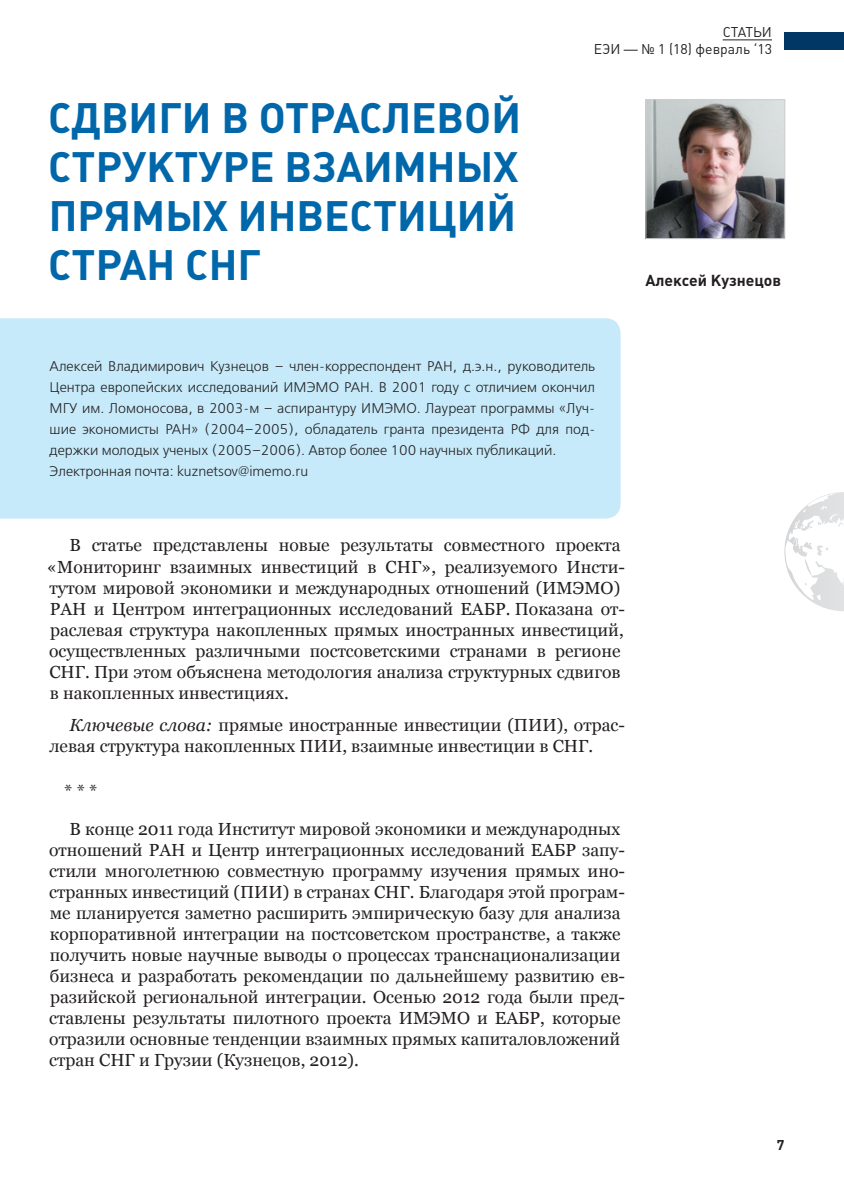
<style>
.page{position:relative;width:844px;height:1191px;background:#fff}
.page>*{position:absolute;margin:0;border:0;box-sizing:border-box;transform-origin:0 0}
.t1{font:700 42px/49px "Plumb";color:#0067aa;text-align:justify}
.t2{font:17.5px/21px "Georgia";color:#231f20}
.t3{font:700 15.75px "Plumb";color:#231f20}
.t4{font:14px/21px "Free Set Light C";color:#231f20}
.t5{font:14px "Plumb";color:#231f20}
.t6{font:700 14px "Plumb";color:#231f20}
.s1{font-style:italic}
</style>
<div class="page">
<div style="left:784px;top:32px;width:59px;height:18px;background:#003765"></div>
<hr style="left:722px;top:40px;width:49px;height:1px;background:#231f20">
<svg style="left:784px;top:492px;width:59px;height:119px"></svg>
<div style="left:0;top:318px;width:620px;height:200px;background:#c6eafa"></div>
<img style="left:647px;top:101px;width:136px;height:136px">
<div style="left:645px;top:99px;width:140px;height:140px;border:1px solid #cdced0"></div>
<p class="t5" style="left:722px;top:24px;width:48px">Статьи</p>
<h1 class="t1" style="left:48px;top:93px;width:474px">Сдвиги в отраслевой структуре взаимных прямых инвестиций стран СНГ</h1>
<p class="t5" style="left:593px;top:41px;width:180px">ЕЭИ — № 1 (18) февраль ‘13</p>
<p class="t3" style="left:645px;top:271px;width:137px">Алексей Кузнецов</p>
<p class="t4" style="left:50px;top:356px;width:547px">Алексей Владимирович Кузнецов – член-корреспондент РАН, д.э.н., руководитель Центра европейских исследований ИМЭМО РАН. В 2001 году с отличием окончил МГУ им. Ломоносова, в 2003-м – аспирантуру ИМЭМО. Лауреат программы «Луч&shy;шие экономисты РАН» (2004–2005), обладатель гранта президента РФ для под&shy;держки молодых ученых (2005–2006). Автор более 100 научных публикаций.<br>Электронная почта: kuznetsov@imemo.ru</p>
<p class="t2" style="left:47px;top:535px;width:579px;text-indent:23px">В статье представлены новые результаты совместного проекта «Мониторинг взаимных инвестиций в СНГ», реализуемого Инсти&shy;тутом мировой экономики и международных отношений (ИМЭМО)<br>РАН и Центром интеграционных исследований ЕАБР. Показана от&shy;раслевая структура накопленных прямых иностранных инвестиций, осуществленных различными постсоветскими странами в регионе СНГ. При этом объяснена методология анализа структурных сдвигов в накопленных инвестициях.</p>
<p class="t2" style="left:49px;top:715px;width:577px;text-indent:20px"><span class="s1">Ключевые слова:</span> прямые иностранные инвестиции (ПИИ), отрас&shy;левая структура накопленных ПИИ, взаимные инвестиции в СНГ.</p>
<p class="t2" style="left:70px;top:772px;width:552px;line-height:37.8px;text-indent:-5px">* * *<br>В конце 2011 года Институт мировой экономики и международных</p>
<p class="t2" style="left:49px;top:840px;width:577px">отношений РАН и Центр интеграционных исследований ЕАБР запу&shy;стили многолетнюю совместную программу изучения прямых ино&shy;странных инвестиций (ПИИ) в странах СНГ. Благодаря этой програм&shy;ме планируется заметно расширить эмпирическую базу для анализа корпоративной интеграции на постсоветском пространстве, а также получить новые научные выводы о процессах транснационализации бизнеса и разработать рекомендации по дальнейшему развитию ев&shy;разийской региональной интеграции. Осенью 2012 года были пред&shy;ставлены результаты пилотного проекта ИМЭМО и ЕАБР, которые отразили основные тенденции взаимных прямых капиталовложений стран СНГ и Грузии (Кузнецов, 2012).</p>
<p class="t6" style="left:776px;top:1137px;width:9px">7</p>
</div>
